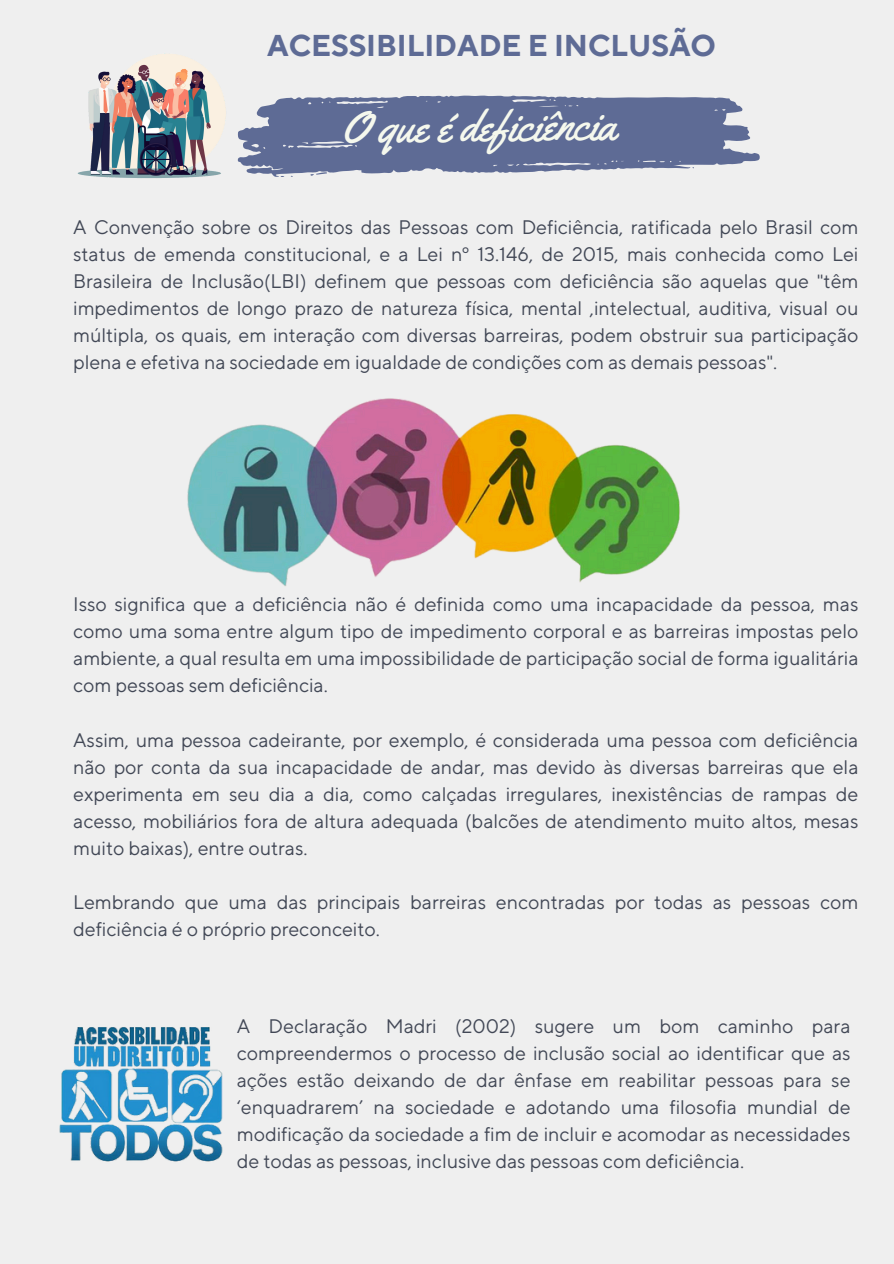
<style>
.page{position:relative;width:894px;height:1264px;background:#fff}
.page>*{position:absolute;margin:0;border:0;box-sizing:border-box;transform-origin:0 0}
.t1{font:44.1px "Yellowtail";color:#f5f8ed}
.t2{font:700 30px "TT Norms Pro";color:#5e6b95}
.t3{font:19.5px/27px "TT Norms Pro";color:#424856;text-align:justify}
</style>
<div class="page">
<div style="left:0;top:0;width:893px;height:1263px;background:#efefef"></div>
<svg style="left:237px;top:95px;width:522px;height:82px"></svg>
<img style="left:77px;top:53px;width:149px;height:125px">
<img style="left:187px;top:398px;width:493px;height:188px">
<img style="left:59px;top:1027px;width:164px;height:135px">
<p class="t2" style="left:267px;top:27px;width:450px">ACESSIBILIDADE E INCLUSÃO</p>
<p class="t1" style="left:340px;top:101px;width:276px;rotate:-1deg">O que é deficiência</p>
<p class="t3" style="left:73px;top:215px;width:786px">A Convenção sobre os Direitos das Pessoas com Deficiência, ratificada pelo Brasil com status de emenda constitucional, e a Lei nº 13.146, de 2015, mais conhecida como Lei Brasileira de Inclusão(LBI) definem que pessoas com deficiência são aquelas que "têm impedimentos de longo prazo de natureza física, mental ,intelectual, auditiva, visual ou múltipla, os quais, em interação com diversas barreiras, podem obstruir sua participação plena e efetiva na sociedade em igualdade de condições com as demais pessoas".</p>
<h1 class="t3" style="left:73px;top:592px;width:786px">Isso significa que a deficiência não é definida como uma incapacidade da pessoa, mas como uma soma entre algum tipo de impedimento corporal e as barreiras impostas pelo ambiente, a qual resulta em uma impossibilidade de participação social de forma igualitária com pessoas sem deficiência.</h1>
<p class="t3" style="left:73px;top:727px;width:786px">Assim, uma pessoa cadeirante, por exemplo, é considerada uma pessoa com deficiência não por conta da sua incapacidade de andar, mas devido às diversas barreiras que ela experimenta em seu dia a dia, como calçadas irregulares, inexistências de rampas de acesso, mobiliários fora de altura adequada (balcões de atendimento muito altos, mesas muito baixas), entre outras.</p>
<p class="t3" style="left:73px;top:889px;width:786px">Lembrando que uma das principais barreiras encontradas por todas as pessoas com deficiência é o próprio preconceito.</p>
<p class="t3" style="left:237px;top:1013px;width:615px">A Declaração Madri (2002) sugere um bom caminho para compreendermos o processo de inclusão social ao identificar que as ações estão deixando de dar ênfase em reabilitar pessoas para se ‘enquadrarem’ na sociedade e adotando uma filosofia mundial de modificação da sociedade a fim de incluir e acomodar as necessidades de todas as pessoas, inclusive das pessoas com deficiência.</p>
</div>
